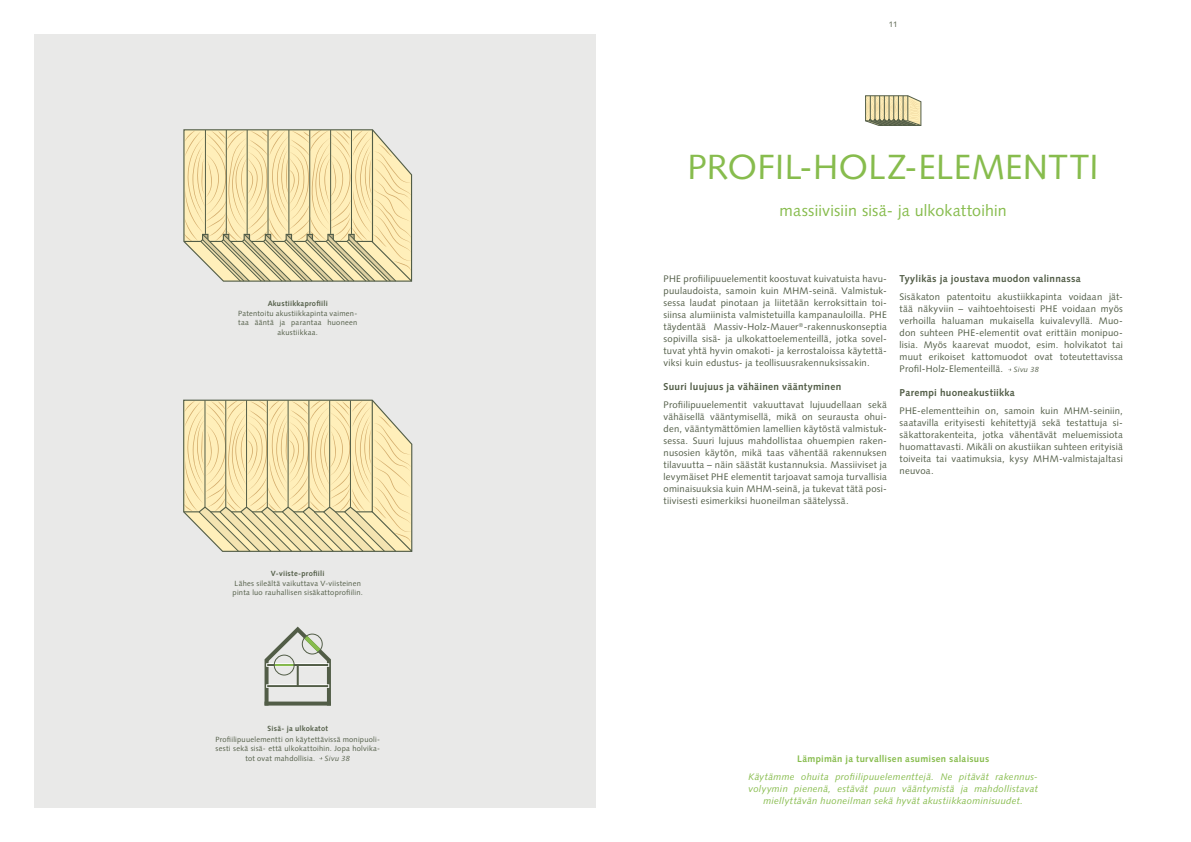
<style>
.page{position:relative;width:1191px;height:842px;background:#fff}
.page>*{position:absolute;margin:0;border:0;box-sizing:border-box;transform-origin:0 0}
.t1{font:35px "Syntax LT Std";letter-spacing:.01em;color:#87bc4d}
.t2{font:16px "Syntax LT Std";letter-spacing:.01em;color:#87bc4d}
.t3{font:700 10px "Syntax LT Std";letter-spacing:.025em;color:#525d47}
.t4{font:9.5px/12px "Syntax LT Std";letter-spacing:.025em;color:#525d47;text-align:justify}
.t5{font:italic 9.5px/12px "Syntax LT Std";letter-spacing:.02em;color:#87bc4d;text-align:center}
.t6{font:700 9.5px "Syntax LT Std";letter-spacing:.025em;color:#87bc4d}
.t7{font:8px "Syntax LT Std";color:#525d47}
.t8{font:7.5px/9.5px "Syntax LT Std";letter-spacing:.035em;color:#525d47}
.t9{font:700 7.5px "Syntax LT Std";letter-spacing:.035em;color:#525d47}
.t10{font:italic 7.5px "Syntax LT Std";letter-spacing:.03em;color:#525d47}
</style>
<div class="page">
<div style="left:34px;top:34px;width:561px;height:774px;background:#e9e9e8"></div>
<svg style="left:865px;top:95px;width:56px;height:31px;background:#c3bb92"></svg>
<svg style="left:264px;top:627px;width:67px;height:78px"></svg>
<div style="left:302px;top:634px;width:21px;height:20px;border:1px solid #525d47;border-radius:50%"></div>
<svg style="left:183px;top:129px;width:229px;height:153px;background:#e7daaa"></svg>
<svg style="left:183px;top:400px;width:229px;height:152px;background:#ebddac"></svg>
<p class="t7" style="left:888px;top:20px;width:10px">11</p>
<h1 class="t1" style="left:687px;top:147px;width:413px">PROFIL-HOLZ-ELEMENTTI</h1>
<p class="t9" style="left:268px;top:299px;width:62px">Akustiikkaprofiili</p>
<p class="t8" style="left:238px;top:309px;width:121px;text-align:center">Patentoitu akustiikkapinta vaimen&shy;taa ääntä ja parantaa huoneen akustiikkaa.</p>
<p class="t9" style="left:271px;top:569px;width:55px">V-viiste-profiili</p>
<p class="t8" style="left:233px;top:579px;width:130px">Lähes sileältä vaikuttava V-viisteinen pinta luo rauhallisen sisäkattoprofiilin.</p>
<h2 class="t2" style="left:779px;top:201px;width:229px">massiivisiin sisä- ja ulkokattoihin</h2>
<p class="t4" style="left:663px;top:273px;width:225px">PHE profiilipuuelementit koostuvat kuivatuista havu&shy;puulaudoista, samoin kuin MHM-seinä. Valmistuk&shy;sessa laudat pinotaan ja liitetään kerroksittain toi&shy;siinsa alumiinista valmistetuilla kampanauloilla. PHE täydentää Massiv-Holz-Mauer<sup>®</sup>-rakennuskonseptia sopivilla sisä- ja ulkokattoelementeillä, jotka sovel&shy;tuvat yhtä hyvin omakoti- ja kerrostaloissa käytettä&shy;viksi kuin edustus- ja teollisuusrakennuksissakin.</p>
<p class="t3" style="left:663px;top:381px;width:179px">Suuri luujuus ja vähäinen vääntyminen</p>
<p class="t4" style="left:663px;top:399px;width:225px">Profiilipuuelementit vakuuttavat lujuudellaan sekä vähäisellä vääntymisellä, mikä on seurausta ohui&shy;den, vääntymättömien lamellien käytöstä valmistuk&shy;sessa. Suuri lujuus mahdollistaa ohuempien raken&shy;nusosien käytön, mikä taas vähentää rakennuksen tilavuutta – näin säästät kustannuksia. Massiiviset ja levymäiset PHE elementit tarjoavat samoja turvallisia ominaisuuksia kuin MHM-seinä, ja tukevat tätä posi&shy;tiivisesti esimerkiksi huoneilman säätelyssä.</p>
<p class="t3" style="left:899px;top:273px;width:183px">Tyylikäs ja joustava muodon valinnassa</p>
<p class="t4" style="left:899px;top:291px;width:225px">Sisäkaton patentoitu akustiikkapinta voidaan jät&shy;tää näkyviin – vaihtoehtoisesti PHE voidaan myös verhoilla haluaman mukaisella kuivalevyllä. Muo&shy;don suhteen PHE-elementit ovat erittäin monipuo&shy;lisia. Myös kaarevat muodot, esim. holvikatot tai muut erikoiset kattomuodot ovat toteutettavissa Profil-Holz-Elementeillä.</p>
<p class="t10" style="left:1013px;top:365px;width:27px">Sivu 38</p>
<p class="t3" style="left:899px;top:387px;width:117px">Parempi huoneakustiikka</p>
<p class="t4" style="left:899px;top:405px;width:225px">PHE-elementteihin on, samoin kuin MHM-seiniin, saatavilla erityisesti kehitettyjä sekä testattuja si&shy;säkattorakenteita, jotka vähentävät meluemissiota huomattavasti. Mikäli on akustiikan suhteen erityisiä toiveita tai vaatimuksia, kysy MHM-valmistajaltasi neuvoa.</p>
<p class="t9" style="left:267px;top:724px;width:62px">Sisä- ja ulkokatot</p>
<p class="t8" style="left:215px;top:734px;width:166px">Profiilipuuelementti on käytettävissä monipuoli-</p>
<p class="t8" style="left:215px;top:744px;width:166px">sesti sekä sisä- että ulkokattoihin. Jopa holvika-</p>
<p class="t8" style="left:245px;top:753px;width:70px">tot ovat mahdollisia.</p>
<p class="t10" style="left:325px;top:754px;width:27px">Sivu 38</p>
<p class="t6" style="left:797px;top:753px;width:193px">Lämpimän ja turvallisen asumisen salaisuus</p>
<p class="t5" style="left:748px;top:771px;width:291px">Käytämme ohuita profiilipuuelementtejä. Ne pitävät rakennus&shy;volyymin pienenä, estävät puun vääntymistä ja mahdollistavat miellyttävän huoneilman sekä hyvät akustiikkaominisuudet.</p>
</div>
